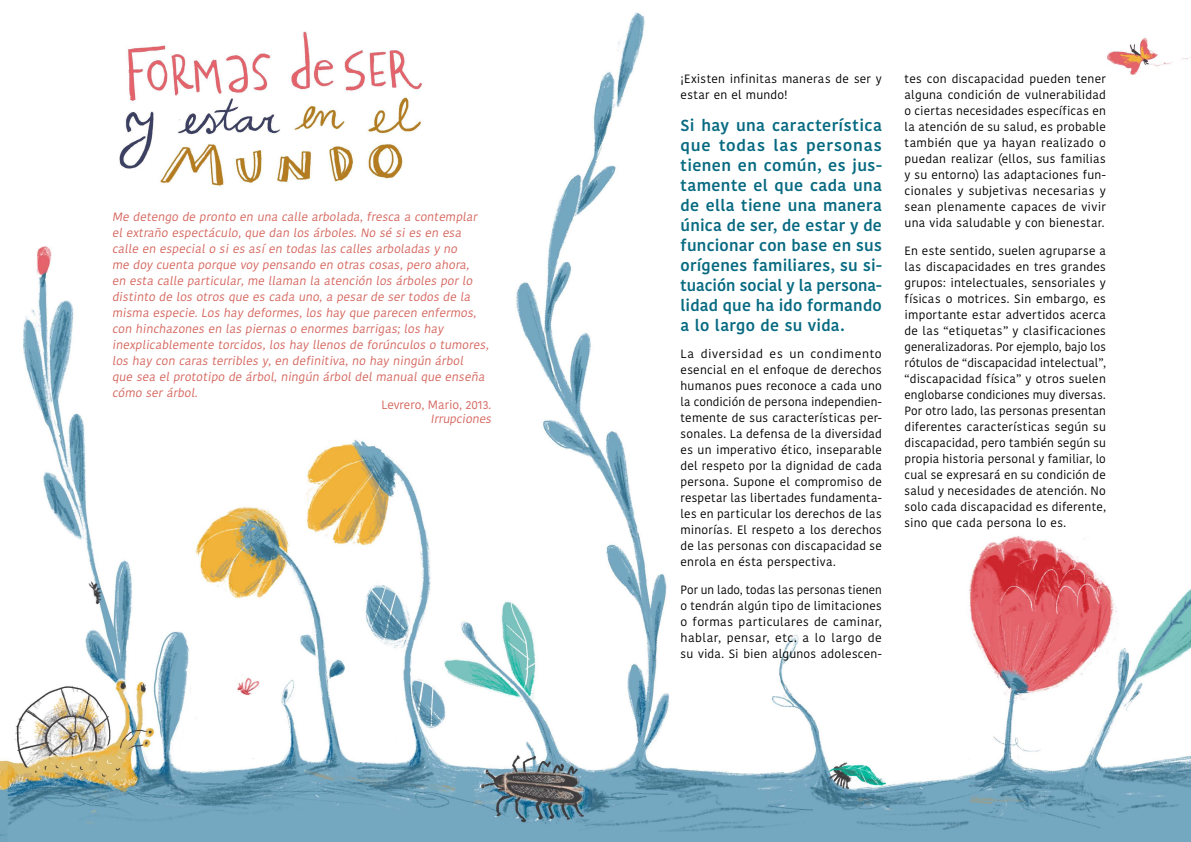
<style>
.page{position:relative;width:1191px;height:842px;background:#fff}
.page>*{position:absolute;margin:0;border:0;box-sizing:border-box;transform-origin:0 0}
.t1{font:600 16px/20px "Kohinoor Telugu";letter-spacing:.015em;color:#076a81;text-align:justify}
.t2{font:12px/16px "Kohinoor Telugu";letter-spacing:.02em;color:#000;text-align:justify}
.t3{font:12px/16px "Kohinoor Telugu";color:#d5655d}
</style>
<div class="page">
<img style="left:0;top:12px;width:1191px;height:830px">
<p class="t3" style="left:112px;top:209px;width:381px">Me detengo de pronto en una calle arbolada, fresca a contemplar el extraño espectáculo, que dan los árboles. No sé si es en esa calle en especial o si es así en todas las calles arboladas y no<br>me doy cuenta porque voy pensando en otras cosas, pero ahora, en esta calle particular, me llaman la atención los árboles por lo distinto de los otros que es cada uno, a pesar de ser todos de la misma especie. Los hay deformes, los hay que parecen enfermos, con hinchazones en las piernas o enormes barrigas; los hay inexplicablemente torcidos, los hay llenos de forúnculos o tumores, los hay con caras terribles y, en definitiva, no hay ningún árbol que sea el prototipo de árbol, ningún árbol del manual que enseña cómo ser árbol.</p>
<p class="t3" style="left:381px;top:398px;width:114px;line-height:14px;text-align:right">Levrero, Mario, 2013.<br>Irrupciones</p>
<p class="t2" style="left:680px;top:71px;width:203px">¡Existen infinitas maneras de ser y estar en el mundo!</p>
<p class="t1" style="left:680px;top:115px;width:203px">Si hay una característica que todas las personas tienen en común, es jus&shy;tamente el que cada una de ella tiene una manera única de ser, de estar y de funcionar con base en sus orígenes familiares, su si&shy;tuación social y la persona&shy;lidad que ha ido formando a lo largo de su vida.</p>
<p class="t2" style="left:680px;top:346px;width:203px">La diversidad es un condimento esencial en el enfoque de derechos humanos pues reconoce a cada uno la condición de persona independien&shy;temente de sus características per&shy;sonales. La defensa de la diversidad es un imperativo ético, inseparable del respeto por la dignidad de cada persona. Supone el compromiso de respetar las libertades fundamenta&shy;les en particular los derechos de las minorías. El respeto a los derechos de las personas con discapacidad se enrola en ésta perspectiva.</p>
<p class="t2" style="left:680px;top:581px;width:203px">Por un lado, todas las personas tienen o tendrán algún tipo de limitaciones o formas particulares de caminar, hablar, pensar, etc. a lo largo de su vida. Si bien algunos adolescen-</p>
<p class="t2" style="left:904px;top:71px;width:203px">tes con discapacidad pueden tener alguna condición de vulnerabilidad o ciertas necesidades específicas en la atención de su salud, es probable también que ya hayan realizado o puedan realizar (ellos, sus familias y su entorno) las adaptaciones fun&shy;cionales y subjetivas necesarias y sean plenamente capaces de vivir una vida saludable y con bienestar.</p>
<p class="t2" style="left:904px;top:243px;width:203px">En este sentido, suelen agruparse a las discapacidades en tres grandes grupos: intelectuales, sensoriales y físicas o motrices. Sin embargo, es importante estar advertidos acerca de las “etiquetas” y clasificaciones generalizadoras. Por ejemplo, bajo los rótulos de “discapacidad intelectual”, “discapacidad física” y otros suelen englobarse condiciones muy diversas.<br>Por otro lado, las personas presentan diferentes características según su discapacidad, pero también según su propia historia personal y familiar, lo cual se expresará en su condición de salud y necesidades de atención. No solo cada discapacidad es diferente, sino que cada persona lo es.</p>
</div>
